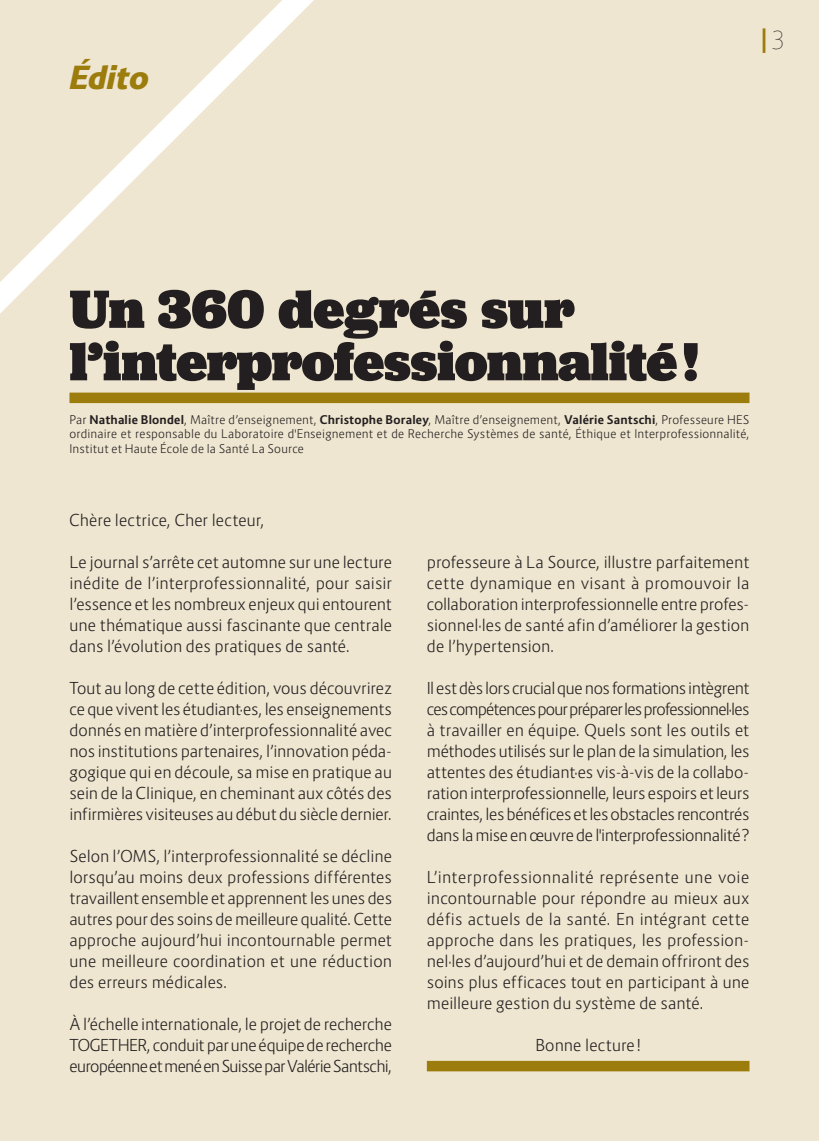
<style>
.page{position:relative;width:819px;height:1141px;background:#eee6d0}
.page>*{position:absolute;margin:0;border:0;box-sizing:border-box;transform-origin:0 0}
.t1{font:900 56px/52.5px "Jubilat";letter-spacing:-.005em;color:#231f20}
.t2{font:italic 800 31.5px "Route 159";letter-spacing:-.005em;color:#9c7c0c}
.t3{font:800 24.5px "Route 159";color:#9c7c0c}
.t4{font:300 16.28px/21px "Route 159";letter-spacing:-.005em;color:#231f20;text-align:justify}
.t5{font:300 11.9px/14.3px "Route 159";letter-spacing:.01em;color:#231f20;text-align:justify}
.s1{font-weight:200;color:#231f20}
.s2{font-weight:700}
</style>
<div class="page">
<div style="left:427px;top:1061px;width:322px;height:10px;background:#9c7c0c"></div>
<svg style="left:0;top:0;width:314px;height:314px"></svg>
<div style="left:69px;top:393px;width:680px;height:10px;background:#9c7c0c"></div>
<h2 class="t2" style="left:69px;top:57px;width:81px">Édito</h2>
<h3 class="t3" style="left:759px;top:23px;width:27px">|<span class="s1">3</span></h3>
<h1 class="t1" style="left:69px;top:283px;width:630px">Un 360 degrés sur l’interprofessionnalité!</h1>
<p class="t5" style="left:69px;top:413px;width:681px">Par <span class="s2">Nathalie Blondel</span>, Maître d’enseignement, <span class="s2">Christophe Boraley</span>, Maître d’enseignement, <span class="s2">Valérie Santschi</span>, Professeure HES ordinaire et responsable du Laboratoire d'Enseignement et de Recherche Systèmes de santé, Éthique et Interprofessionnalité, Institut et Haute École de la Santé La Source</p>
<p class="t4" style="left:69px;top:509px;width:197px">Chère lectrice, Cher lecteur,</p>
<p class="t4" style="left:69px;top:551px;width:324px">Le journal s’arrête cet automne sur une lecture inédite de l’interprofessionnalité, pour saisir l’essence et les nombreux enjeux qui entourent une thématique aussi fascinante que centrale dans l’évolution des pratiques de santé.</p>
<p class="t4" style="left:69px;top:677px;width:324px">Tout au long de cette édition, vous découvrirez ce que vivent les étudiant·es, les enseignements donnés en matière d’interprofessionnalité avec nos institutions partenaires, l’innovation péda&shy;gogique qui en découle, sa mise en pratique au sein de la Clinique, en cheminant aux côtés des infirmières visiteuses au début du siècle dernier.</p>
<p class="t4" style="left:69px;top:845px;width:324px">Selon l’OMS, l’interprofessionnalité se décline lorsqu’au moins deux professions différentes travaillent ensemble et apprennent les unes des autres pour des soins de meilleure qualité. Cette approche aujourd’hui incontournable permet une meilleure coordination et une réduction des erreurs médicales.</p>
<p class="t4" style="left:69px;top:1013px;width:324px">À l’échelle internationale, le projet de recherche TOGETHER, conduit par une équipe de recherche européenne et mené en Suisse par Valérie Santschi,</p>
<p class="t4" style="left:427px;top:551px;width:324px">professeure à La Source, illustre parfaitement cette dynamique en visant à promouvoir la collaboration interprofessionnelle entre profes&shy;sionnel·les de santé afin d’améliorer la gestion de l’hypertension.</p>
<p class="t4" style="left:427px;top:677px;width:324px">Il est dès lors crucial que nos formations intègrent ces compétences pour préparer les professionnel·les à travailler en équipe. Quels sont les outils et méthodes utilisés sur le plan de la simulation, les attentes des étudiant·es vis-à-vis de la collabo&shy;ration interprofessionnelle, leurs espoirs et leurs craintes, les bénéfices et les obstacles rencontrés dans la mise en œuvre de l'interprofessionnalité?</p>
<p class="t4" style="left:427px;top:866px;width:324px">L’interprofessionnalité représente une voie incontournable pour répondre au mieux aux défis actuels de la santé. En intégrant cette approche dans les pratiques, les profession&shy;nel·les d’aujourd’hui et de demain offriront des soins plus efficaces tout en participant à une meilleure gestion du système de santé.</p>
<p class="t4" style="left:535px;top:1034px;width:107px">Bonne lecture!</p>
</div>
